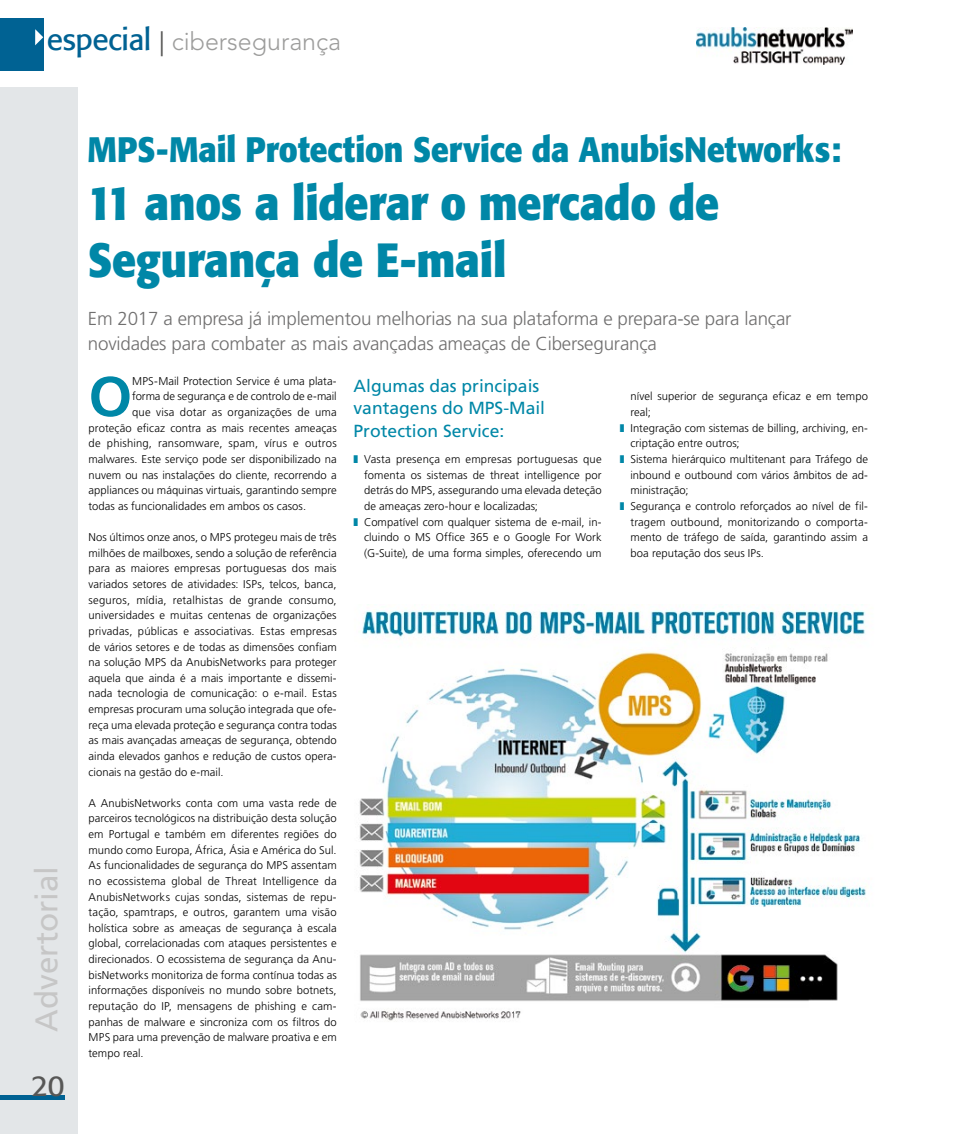
<style>
.page{position:relative;width:957px;height:1134px;background:#fff}
.page>*{position:absolute;margin:0;border:0;box-sizing:border-box;transform-origin:0 0}
.t1{font:700 56px "Frutiger LT Std";color:#0087a7}
.t2{font:700 47.5px/57.5px "Formata";letter-spacing:-.01em;color:#0087a7;scale:.9 1}
.t3{font:700 35px "Formata";color:#0087a7;scale:.9 1}
.t4{font:31.38px "Frutiger LT Std";color:#c6c6c6}
.t5{font:28.75px "Formata";color:#575756}
.t6{font:300 25px "Avenir";color:#9d9d9c}
.t7{font:300 18.75px/25px "Frutiger LT Std";letter-spacing:-.01em;color:#706f6f}
.t8{font:17.5px/22.5px "Frutiger LT Std";color:#0087a7}
.t9{font:300 11.25px/15.6px "Frutiger LT Std";letter-spacing:.005em;color:#000;text-align:justify}
.s1{font-family:"Formata";font-weight:400;font-size:30px;color:#006293}
.s2{font-weight:400;color:#575756}
.s3{color:#0087a7}
</style>
<div class="page">
<div style="left:0;top:87px;width:77px;height:1047px;background:#e3e6e8"></div>
<div style="left:0;top:18px;width:43px;height:53px;background:#006293"></div>
<hr style="left:0;top:1095px;width:64px;height:4px;background:#006293">
<svg style="left:35px;top:29px;width:8px;height:16px"></svg>
<img style="left:696px;top:28px;width:156px;height:37px">
<img style="left:358px;top:604px;width:509px;height:417px">
<h3 class="t6" style="left:47px;top:27px;width:296px"><span class="s1">especial</span> <span class="s2">|</span> cibersegurança</h3>
<h3 class="t4" style="left:28px;top:1032px;width:167px;rotate:-90deg">Advertorial</h3>
<h3 class="t5" style="left:31px;top:1068px;width:35px">20</h3>
<h3 class="t3" style="left:88px;top:128px;width:839px">MPS-Mail Protection Service da AnubisNetworks:</h3>
<h2 class="t2" style="left:88px;top:174px;width:703px">11 anos a liderar o mercado de<br>Segurança de E-mail</h2>
<h3 class="t7" style="left:88px;top:307px;width:705px">Em 2017 a empresa já implementou melhorias na sua plataforma e prepara-se para lançar novidades para combater as mais avançadas ameaças de Cibersegurança</h3>
<h1 class="t1" style="left:89px;top:364px;width:45px">O</h1>
<p class="t9" style="left:132px;top:373px;width:206px">MPS-Mail Protection Service é uma plata-</p>
<h3 class="t8" style="left:353px;top:374px;width:193px">Algumas das principais vantagens do MPS-Mail<br>Protection Service:</h3>
<p class="t9" style="left:353px;top:451px;width:250px"><span class="s3">❚</span> Vasta presença em empresas portuguesas que</p>
<p class="t9" style="left:364px;top:467px;width:239px">fomenta os sistemas de threat intelligence por</p>
<p class="t9" style="left:364px;top:483px;width:239px">detrás do MPS, assegurando uma elevada deteção</p>
<p class="t9" style="left:364px;top:498px;width:175px">de ameaças zero-hour e localizadas;</p>
<p class="t9" style="left:353px;top:514px;width:250px"><span class="s3">❚</span> Compatível com qualquer sistema de e-mail, in-</p>
<p class="t9" style="left:364px;top:530px;width:239px">cluindo o MS Office 365 e o Google For Work</p>
<p class="t9" style="left:364px;top:545px;width:239px">(G-Suite), de uma forma simples, oferecendo um</p>
<p class="t9" style="left:132px;top:389px;width:206px">forma de segurança e de controlo de e-mail</p>
<p class="t9" style="left:132px;top:405px;width:206px">que visa dotar as organizações de uma</p>
<p class="t9" style="left:89px;top:420px;width:250px">proteção eficaz contra as mais recentes ameaças</p>
<p class="t9" style="left:89px;top:436px;width:250px">de phishing, ransomware, spam, vírus e outros</p>
<p class="t9" style="left:89px;top:451px;width:250px">malwares. Este serviço pode ser disponibilizado na</p>
<p class="t9" style="left:89px;top:467px;width:250px">nuvem ou nas instalações do cliente, recorrendo a</p>
<p class="t9" style="left:89px;top:483px;width:250px">appliances ou máquinas virtuais, garantindo sempre</p>
<p class="t9" style="left:89px;top:498px;width:219px">todas as funcionalidades em ambos os casos.</p>
<p class="t9" style="left:89px;top:530px;width:250px">Nos últimos onze anos, o MPS protegeu mais de três milhões de mailboxes, sendo a solução de referência para as maiores empresas portuguesas dos mais variados setores de atividades: ISPs, telcos, banca, seguros, mídia, retalhistas de grande consumo, universidades e muitas centenas de organizações privadas, públicas e associativas. Estas empresas de vários setores e de todas as dimensões confiam na solução MPS da AnubisNetworks para proteger aquela que ainda é a mais importante e dissemi&shy;nada tecnologia de comunicação: o e-mail. Estas empresas procuram uma solução integrada que ofe&shy;reça uma elevada proteção e segurança contra todas as mais avançadas ameaças de segurança, obtendo ainda elevados ganhos e redução de custos opera&shy;cionais na gestão do e-mail.</p>
<p class="t9" style="left:89px;top:795px;width:250px">A AnubisNetworks conta com uma vasta rede de parceiros tecnológicos na distribuição desta solução em Portugal e também em diferentes regiões do mundo como Europa, África, Ásia e América do Sul.<br>As funcionalidades de segurança do MPS assentam no ecossistema global de Threat Intelligence da AnubisNetworks cujas sondas, sistemas de repu&shy;tação, spamtraps, e outros, garantem uma visão holística sobre as ameaças de segurança à escala global, correlacionadas com ataques persistentes e direcionados. O ecossistema de segurança da Anu&shy;bisNetworks monitoriza de forma contínua todas as informações disponíveis no mundo sobre botnets, reputação do IP, mensagens de phishing e cam&shy;panhas de malware e sincroniza com os filtros do MPS para uma prevenção de malware proativa e em tempo real.</p>
<p class="t9" style="left:630px;top:389px;width:239px">nível superior de segurança eficaz e em tempo</p>
<p class="t9" style="left:630px;top:405px;width:22px">real;</p>
<p class="t9" style="left:620px;top:420px;width:250px"><span class="s3">❚</span> Integração com sistemas de billing, archiving, en-</p>
<p class="t9" style="left:630px;top:436px;width:111px">criptação entre outros;</p>
<p class="t9" style="left:620px;top:451px;width:250px"><span class="s3">❚</span> Sistema hierárquico multitenant para Tráfego de</p>
<p class="t9" style="left:630px;top:467px;width:239px">inbound e outbound com vários âmbitos de ad-</p>
<p class="t9" style="left:630px;top:483px;width:60px">ministração;</p>
<p class="t9" style="left:620px;top:498px;width:250px"><span class="s3">❚</span> Segurança e controlo reforçados ao nível de fil-</p>
<p class="t9" style="left:630px;top:514px;width:239px">tragem outbound, monitorizando o comporta-</p>
<p class="t9" style="left:630px;top:530px;width:239px">mento de tráfego de saída, garantindo assim a</p>
<p class="t9" style="left:630px;top:545px;width:135px">boa reputação dos seus IPs.</p>
</div>
